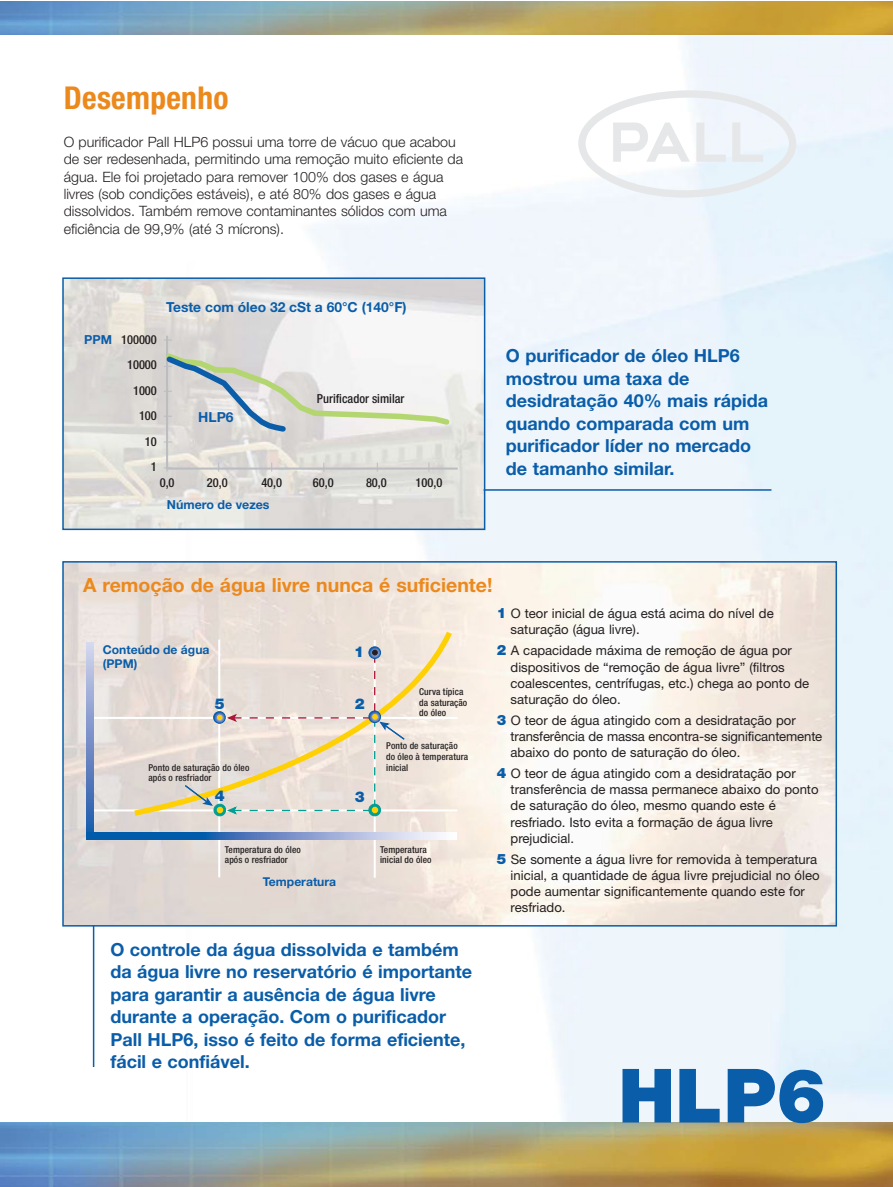
<style>
.page{position:relative;width:893px;height:1187px;background:#fff}
.page>*{position:absolute;margin:0;border:0;box-sizing:border-box;transform-origin:0 0}
.t1{font:900 75px "Helvetica Neue";color:#0a5da9}
.t2{font:700 condensed 31.5px "Helvetica Neue";letter-spacing:.01em;color:#ec891d}
.t3{font:700 19.5px "Helvetica Neue";color:#ec891d}
.t4{font:700 18px/22.5px "Helvetica Neue";color:#0a5da9}
.t5{font:900 14.85px "Helvetica Neue";color:#0a5da9}
.t6{font:300 14.25px/17.4px "Helvetica Neue";color:#231f20}
.t7{font:700 13.8px "Helvetica Neue";color:#0a5da9}
.t8{font:13.2px/16.2px "Helvetica Neue";color:#231f20}
.t9{font:500 condensed 12.45px/25.3px "Helvetica Neue";color:#231f20;text-align:right}
.t10{font:700 12.45px "Helvetica Neue";color:#0a5da9}
.t11{font:700 12.15px/13.5px "Helvetica Neue";color:#0a5da9}
.t12{font:500 condensed 9.45px/10.8px "Helvetica Neue";letter-spacing:.01em;color:#231f20}
.t13{font:500 condensed 9.45px/10.8px "Helvetica Neue";letter-spacing:.01em;color:#262324}
.s1{font-weight:900;font-size:14.25px;color:#0a5da9}
</style>
<div class="page">
<img style="left:186px;top:35px;width:706px;height:1087px">
<img style="left:0;top:1122px;width:892px;height:64px">
<img style="left:0;top:1px;width:892px;height:34px">
<img style="left:65px;top:280px;width:417px;height:247px">
<div style="left:62px;top:277px;width:423px;height:253px;border:2px solid #0a5da9"></div>
<img style="left:65px;top:564px;width:769px;height:359px">
<div style="left:62px;top:561px;width:775px;height:365px;border:2px solid #0a5da9"></div>
<svg style="left:162px;top:333px;width:298px;height:138px"></svg>
<hr style="left:374px;top:640px;width:2px;height:237px;background:#fff">
<hr style="left:93px;top:809px;width:365px;height:2px;background:#fff">
<hr style="left:93px;top:716px;width:365px;height:2px;background:#fff">
<hr style="left:218px;top:639px;width:2px;height:238px;background:#fff">
<svg style="left:129px;top:625px;width:328px;height:193px;background:#ebe0d3"></svg>
<svg style="left:86px;top:643px;width:8px;height:189px;background:#7994ca"></svg>
<svg style="left:86px;top:832px;width:371px;height:7px;background:#6793c8"></svg>
<div style="left:368px;top:803px;width:13px;height:13px;border:1px solid #009e93;border-radius:50%"></div>
<div style="left:213px;top:803px;width:13px;height:13px;border:1px solid #009e93;border-radius:50%"></div>
<svg style="left:183px;top:646px;width:223px;height:169px;background:#e5dcce"></svg>
<hr style="left:484px;top:489px;width:287px;height:1px;background:#0a5da9">
<hr style="left:93px;top:925px;width:1px;height:141px;background:#0a5da9">
<svg style="left:578px;top:90px;width:218px;height:107px"></svg>
<h2 class="t2" style="left:64px;top:87px;width:166px">Desempenho</h2>
<p class="t6" style="left:64px;top:135px;width:401px">O purificador Pall HLP6 possui uma torre de vácuo que acabou de ser redesenhada, permitindo uma remoção muito eficiente da água. Ele foi projetado para remover 100% dos gases e água livres (sob condições estáveis), e até 80% dos gases e água dissolvidos. Também remove contaminantes sólidos com uma eficiência de 99,9% (até 3 mícrons).</p>
<p class="t10" style="left:84px;top:335px;width:29px">PPM</p>
<p class="t9" style="left:121px;top:328px;width:37px">100000<br>10000<br>1000<br>100<br>10<br>1</p>
<p class="t7" style="left:166px;top:301px;width:242px">Teste com óleo 32 cSt a 60°C (140°F)</p>
<p class="t7" style="left:198px;top:412px;width:37px">HLP6</p>
<p class="t9" style="left:317px;top:387px;width:89px">Purificador similar</p>
<p class="t9" style="left:160px;top:470px;width:16px">0,0</p>
<p class="t9" style="left:207px;top:470px;width:22px">20,0</p>
<p class="t9" style="left:261px;top:470px;width:22px">40,0</p>
<p class="t9" style="left:313px;top:470px;width:22px">60,0</p>
<p class="t9" style="left:366px;top:470px;width:22px">80,0</p>
<p class="t9" style="left:416px;top:470px;width:28px">100,0</p>
<p class="t10" style="left:167px;top:500px;width:104px">Número de vezes</p>
<h3 class="t4" style="left:506px;top:346px;width:264px">O purificador de óleo HLP6 mostrou uma taxa de desidratação 40% mais rápida quando comparada com um purificador líder no mercado de tamanho similar.</h3>
<h3 class="t3" style="left:83px;top:578px;width:411px">A remoção de água livre nunca é suficiente!</h3>
<p class="t11" style="left:103px;top:644px;width:108px">Conteúdo de água (PPM)</p>
<p class="t5" style="left:215px;top:698px;width:11px">5</p>
<p class="t5" style="left:354px;top:646px;width:11px">1</p>
<p class="t5" style="left:355px;top:698px;width:11px">2</p>
<p class="t12" style="left:419px;top:686px;width:50px">Curva típica da saturação do óleo</p>
<p class="t13" style="left:386px;top:741px;width:83px">Ponto de saturação do óleo à temperatura</p>
<p class="t13" style="left:148px;top:762px;width:102px">Ponto de saturação do óleo</p>
<p class="t13" style="left:386px;top:763px;width:24px">inicial</p>
<p class="t13" style="left:148px;top:773px;width:65px">após o resfriador</p>
<p class="t5" style="left:215px;top:790px;width:11px">4</p>
<p class="t5" style="left:355px;top:791px;width:11px">3</p>
<p class="t12" style="left:225px;top:844px;width:78px">Temperatura do óleo após o resfriador</p>
<p class="t11" style="left:263px;top:876px;width:75px">Temperatura</p>
<p class="t12" style="left:380px;top:844px;width:53px">Temperatura inicial do óleo</p>
<h3 class="t4" style="left:110px;top:939px;width:363px">O controle da água dissolvida e também da água livre no reservatório é importante para garantir a ausência de água livre durante a operação. Com o purificador Pall HLP6, isso é feito de forma eficiente, fácil e confiável.</h3>
<p class="t8" style="left:511px;top:607px;width:265px;text-indent:-14px"><span class="s1">1</span> O teor inicial de água está acima do nível de saturação (água livre).</p>
<p class="t8" style="left:511px;top:644px;width:300px;text-indent:-14px"><span class="s1">2</span> A capacidade máxima de remoção de água por dispositivos de “remoção de água livre” (filtros coalescentes, centrífugas, etc.) chega ao ponto de saturação do óleo.</p>
<p class="t8" style="left:511px;top:713px;width:313px;text-indent:-14px"><span class="s1">3</span> O teor de água atingido com a desidratação por transferência de massa encontra-se significantemente abaixo do ponto de saturação do óleo.</p>
<p class="t8" style="left:511px;top:766px;width:310px;text-indent:-14px"><span class="s1">4</span> O teor de água atingido com a desidratação por transferência de massa permanece abaixo do ponto de saturação do óleo, mesmo quando este é resfriado. Isto evita a formação de água livre prejudicial.</p>
<p class="t8" style="left:511px;top:852px;width:310px;text-indent:-14px"><span class="s1">5</span> Se somente a água livre for removida à temperatura inicial, a quantidade de água livre prejudicial no óleo pode aumentar significantemente quando este for resfriado.</p>
<h1 class="t1" style="left:618px;top:1068px;width:210px">HLP6</h1>
</div>
